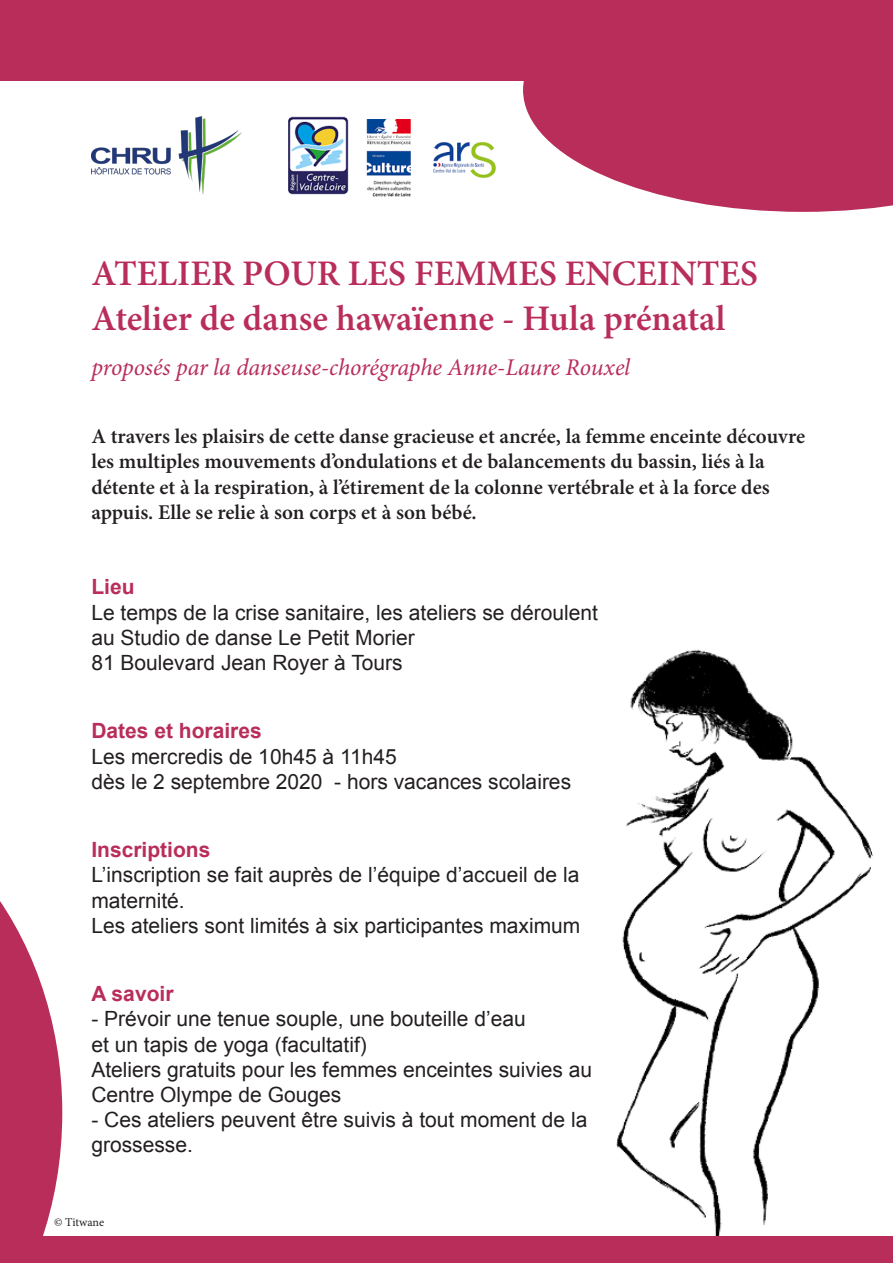
<style>
.page{position:relative;width:893px;height:1263px;background:#fff}
.page>*{position:absolute;margin:0;border:0;box-sizing:border-box;transform-origin:0 0}
.t1{font:600 36px "Minion Pro";color:#b92d5a}
.t2{font:italic 24px "Minion Pro";letter-spacing:-.01em;color:#b92d5a}
.t3{font:21px/25.2px "Arial";color:#231f20}
.t4{font:600 21px/25.2px "Minion Pro";color:#231f20}
.t5{font:700 21px "Arial";color:#b92d5a}
.t6{font:12px "Minion Pro";letter-spacing:-.005em;color:#231f20}
</style>
<div class="page">
<img style="left:616px;top:649px;width:257px;height:587px">
<div style="left:0;top:0;width:893px;height:81px;background:#b92d5a"></div>
<svg style="left:523px;top:81px;width:370px;height:131px;fill:#b92d5a"></svg>
<img style="left:91px;top:117px;width:151px;height:78px">
<svg style="left:0;top:901px;width:62px;height:335px"></svg>
<div style="left:0;top:1236px;width:893px;height:27px;background:#b92d5a"></div>
<img style="left:366px;top:119px;width:45px;height:78px">
<img style="left:288px;top:117px;width:61px;height:78px">
<img style="left:433px;top:142px;width:63px;height:36px">
<p class="t1" style="left:91px;top:248px;width:668px">ATELIER POUR LES FEMMES ENCEINTES</p>
<p class="t1" style="left:91px;top:293px;width:636px">Atelier de danse hawaïenne - Hula prénatal</p>
<p class="t2" style="left:91px;top:351px;width:540px">proposés par la danseuse-chorégraphe Anne-Laure Rouxel</p>
<p class="t4" style="left:91px;top:424px;width:715px">A travers les plaisirs de cette danse gracieuse et ancrée, la femme enceinte découvre les multiples mouvements d’ondulations et de balancements du bassin, liés à la</p>
<p class="t4" style="left:91px;top:474px;width:680px">détente et à la respiration, à l’étirement de la colonne vertébrale et à la force des</p>
<p class="t4" style="left:91px;top:499px;width:387px">appuis. Elle se relie à son corps et à son bébé.</p>
<p class="t5" style="left:91px;top:573px;width:45px">Lieu</p>
<p class="t3" style="left:91px;top:600px;width:508px">Le temps de la crise sanitaire, les ateliers se déroulent</p>
<p class="t3" style="left:91px;top:625px;width:325px">au Studio de danse Le Petit Morier</p>
<p class="t3" style="left:91px;top:650px;width:313px">81 Boulevard Jean Royer à Tours</p>
<p class="t5" style="left:91px;top:717px;width:172px">Dates et horaires</p>
<p class="t3" style="left:91px;top:744px;width:307px">Les mercredis de 10h45 à 11h45</p>
<p class="t3" style="left:91px;top:769px;width:481px">dès le 2 septembre 2020 - hors vacances scolaires</p>
<p class="t5" style="left:91px;top:836px;width:121px">Inscriptions</p>
<p class="t3" style="left:91px;top:863px;width:489px">L’inscription se fait auprès de l’équipe d’accueil de la maternité.</p>
<p class="t3" style="left:91px;top:913px;width:490px">Les ateliers sont limités à six participantes maximum</p>
<p class="t5" style="left:91px;top:980px;width:84px">A savoir</p>
<p class="t3" style="left:91px;top:1007px;width:436px">- Prévoir une tenue souple, une bouteille d’eau</p>
<p class="t3" style="left:91px;top:1032px;width:277px">et un tapis de yoga (facultatif)</p>
<p class="t3" style="left:91px;top:1057px;width:502px">Ateliers gratuits pour les femmes enceintes suivies au<br>Centre Olympe de Gouges</p>
<p class="t3" style="left:91px;top:1107px;width:498px">- Ces ateliers peuvent être suivis à tout moment de la grossesse.</p>
<p class="t6" style="left:54px;top:1214px;width:52px">© Titwane</p>
</div>
